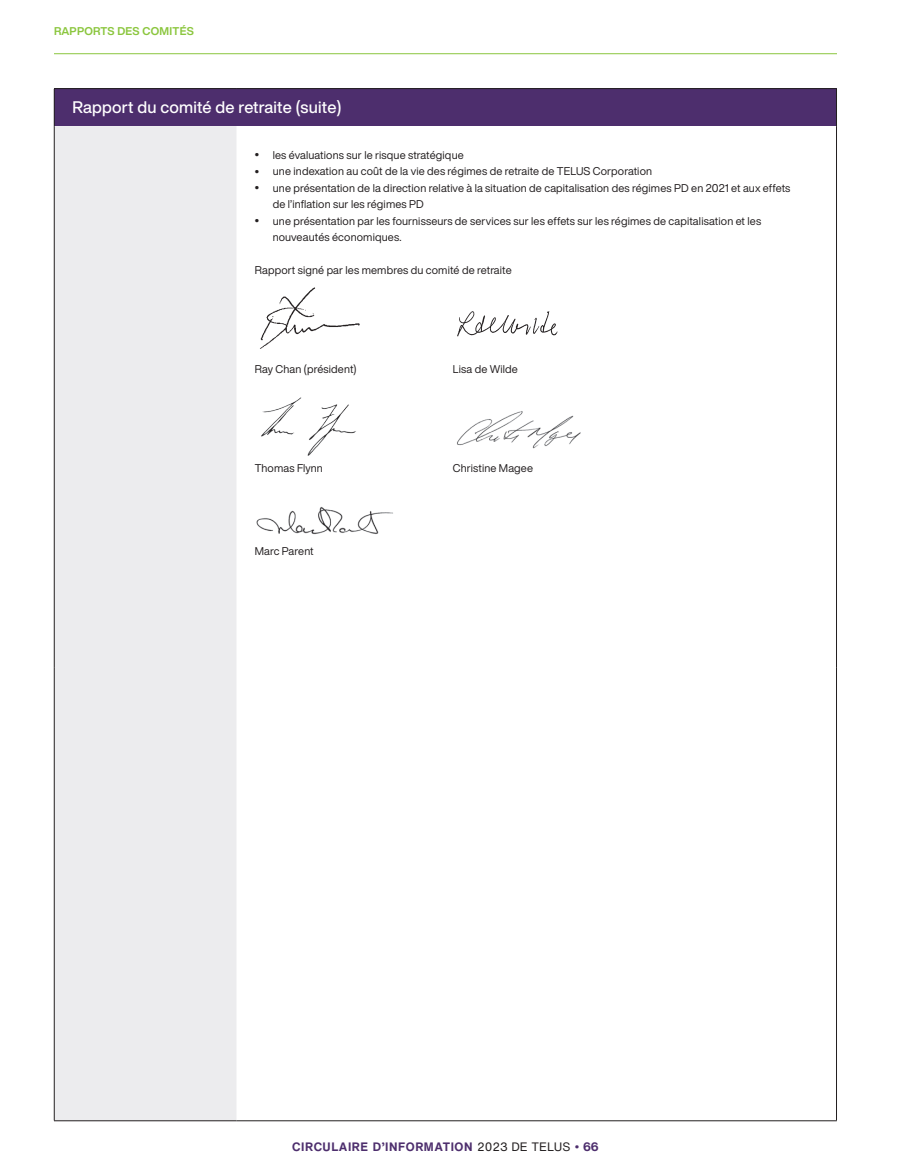
<style>
.page{position:relative;width:918px;height:1175px;background:#fff}
.page>*{position:absolute;margin:0;border:0;box-sizing:border-box;transform-origin:0 0}
.F23_Body_Subhead_11{font:500 16.5px "Helvetica Now Display SA";letter-spacing:.015em;color:#fff}
.t1{font:700 12px "Helvetica Now Text SA";letter-spacing:.05em;color:#4d2e6d}
.F22__COMP_Body{font:11.1px/16.5px "Helvetica Now Display";letter-spacing:.015em;color:#231f20}
.F22_Page_Tab{font:700 11.1px "Helvetica Now Display";letter-spacing:.025em;color:#8bc63e}
.s1{font-family:"Helvetica Now Display SA";font-weight:700;font-size:11.85px}
.s2{font-weight:400;color:#231f20}
.s3{font-size:15px}
</style>
<div class="page">
<div style="left:54px;top:89px;width:783px;height:37px;background:#4d2e6d"></div>
<div style="left:55px;top:126px;width:181px;height:994px;background:#ececee"></div>
<hr style="left:54px;top:88px;width:183px;height:1px;background:#231f20">
<hr style="left:54px;top:89px;width:1px;height:37px;background:#231f20">
<hr style="left:237px;top:88px;width:600px;height:1px;background:#231f20">
<hr style="left:836px;top:89px;width:1px;height:37px;background:#231f20">
<hr style="left:54px;top:126px;width:1px;height:542px;background:#231f20">
<hr style="left:836px;top:126px;width:1px;height:542px;background:#231f20">
<hr style="left:54px;top:668px;width:1px;height:452px;background:#231f20">
<hr style="left:836px;top:668px;width:1px;height:452px;background:#231f20">
<hr style="left:54px;top:1120px;width:183px;height:1px;background:#231f20">
<hr style="left:237px;top:1120px;width:600px;height:1px;background:#231f20">
<img style="left:260px;top:287px;width:100px;height:62px">
<img style="left:457px;top:311px;width:101px;height:26px">
<img style="left:261px;top:397px;width:95px;height:58px">
<img style="left:457px;top:411px;width:124px;height:38px">
<img style="left:256px;top:506px;width:137px;height:29px">
<hr style="left:54px;top:53px;width:783px;height:1px;background:#8bc63e">
<p class="F22_Page_Tab" style="left:54px;top:24px;width:141px">RAPPORTS DES COMITÉS</p>
<p class="F23_Body_Subhead_11" style="left:73px;top:96px;width:270px">Rapport du comité de retraite (suite)</p>
<p class="F22__COMP_Body" style="left:255px;top:146px;width:211px"><span class="s1">•</span> les évaluations sur le risque stratégique</p>
<p class="F22__COMP_Body" style="left:255px;top:163px;width:399px"><span class="s1">•</span> une indexation au coût de la vie des régimes de retraite de TELUS Corporation</p>
<p class="F22__COMP_Body" style="left:273px;top:179px;width:519px;text-indent:-18px"><span class="s1">•</span> une présentation de la direction relative à la situation de capitalisation des régimes PD en 2021 et aux effets de l’inflation sur les régimes PD</p>
<p class="F22__COMP_Body" style="left:273px;top:212px;width:490px;text-indent:-18px"><span class="s1">•</span> une présentation par les fournisseurs de services sur les effets sur les régimes de capitalisation et les nouveautés économiques.</p>
<p class="F22__COMP_Body" style="left:255px;top:262px;width:258px">Rapport signé par les membres du comité de retraite</p>
<p class="F22__COMP_Body" style="left:255px;top:361px;width:103px">Ray Chan (président)</p>
<p class="F22__COMP_Body" style="left:453px;top:361px;width:67px">Lisa de Wilde</p>
<p class="F22__COMP_Body" style="left:255px;top:460px;width:70px">Thomas Flynn</p>
<p class="F22__COMP_Body" style="left:453px;top:460px;width:82px">Christine Magee</p>
<p class="F22__COMP_Body" style="left:255px;top:542px;width:60px">Marc Parent</p>
<p class="t1" style="left:292px;top:1139px;width:308px">CIRCULAIRE D’INFORMATION <span class="s2">2023 DE TELUS</span> <span class="s3">•</span> 66</p>
</div>
